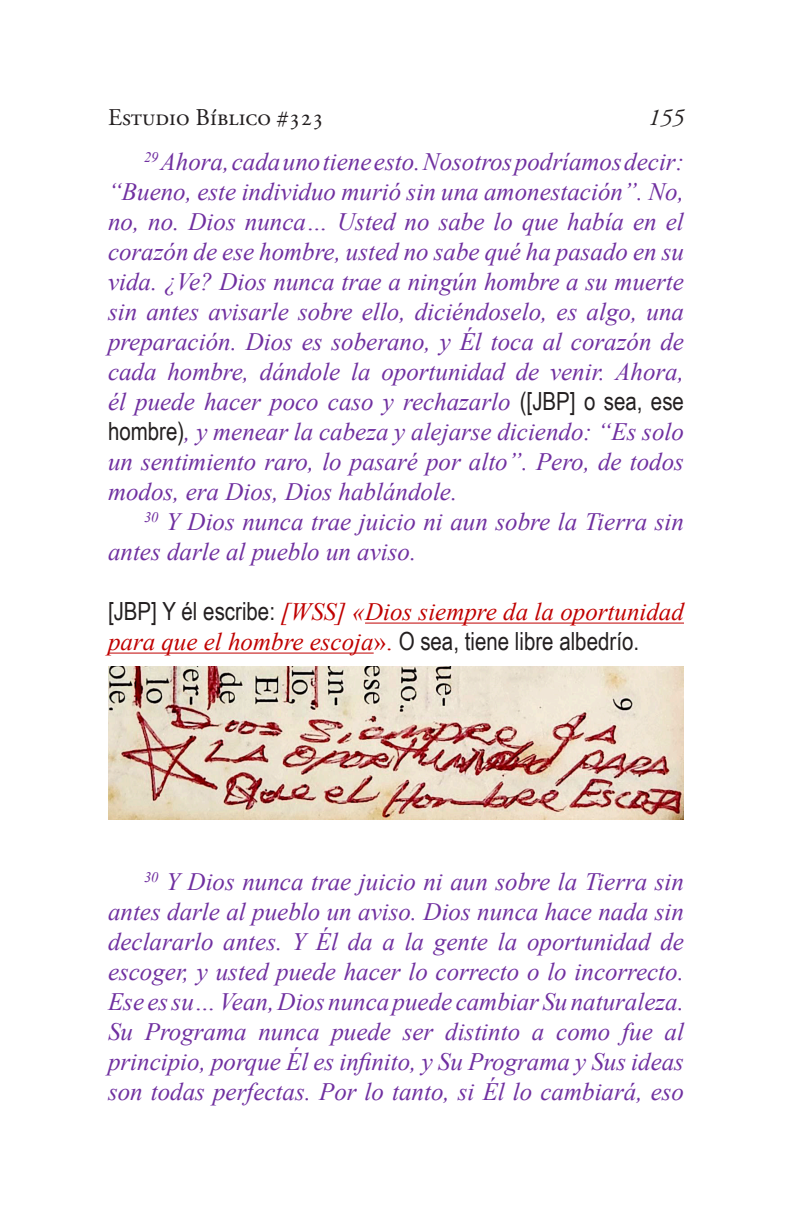
<style>
.page{position:relative;width:792px;height:1224px;background:#fff}
.page>*{position:absolute;margin:0;border:0;box-sizing:border-box;transform-origin:0 0}
.t1{font:italic 25px/30px "Times New Roman";color:#7030a0;text-align:justify}
.t2{font:italic 25px/30px "Times New Roman";color:#c00000}
.t3{font:24px "Adobe Garamond Pro";color:#231f20}
.t4{font:italic 24px "Adobe Garamond Pro";color:#231f20}
.s1{font-family:"Arial Narrow";font-style:normal;color:#231f20}
.s2{font-style:normal}
</style>
<div class="page">
<hr style="left:365px;top:623px;width:319px;height:1px;background:#c00000">
<hr style="left:108px;top:653px;width:266px;height:1px;background:#c00000">
<img style="left:108px;top:667px;width:576px;height:152px">
<p class="t3" style="left:108px;top:103px;width:218px">Estudio Bíblico #323</p>
<p class="t4" style="left:648px;top:103px;width:37px">155</p>
<p class="t1" style="left:108px;top:146px;width:578px;text-indent:36px"><sup>29</sup> Ahora, cada uno tiene esto. Nosotros podríamos decir: “Bueno, este individuo murió sin una amonestación”. No, no, no. Dios nunca… Usted no sabe lo que había en el corazón de ese hombre, usted no sabe qué ha pasado en su vida. ¿Ve? Dios nunca trae a ningún hombre a su muerte sin antes avisarle sobre ello, diciéndoselo, es algo, una preparación. Dios es soberano, y Él toca al corazón de cada hombre, dándole la oportunidad de venir. Ahora, él puede hacer poco caso y rechazarlo <span class="s1">([JBP] o sea, ese hombre)</span>, y menear la cabeza y alejarse diciendo: “Es solo un sentimiento raro, lo pasaré por alto”. Pero, de todos modos, era Dios, Dios hablándole.</p>
<p class="t1" style="left:108px;top:506px;width:578px;text-indent:36px"><sup>30</sup> Y Dios nunca trae juicio ni aun sobre la Tierra sin antes darle al pueblo un aviso.</p>
<p class="t2" style="left:108px;top:596px;width:577px"><span class="s1">[JBP] Y él escribe:</span> [WSS] «Dios siempre da la oportunidad para que el hombre escoja<span class="s2">».</span> <span class="s1">O sea, tiene libre albedrío.</span></p>
<p class="t1" style="left:108px;top:866px;width:578px;text-indent:36px"><sup>30</sup> Y Dios nunca trae juicio ni aun sobre la Tierra sin antes darle al pueblo un aviso. Dios nunca hace nada sin declararlo antes. Y Él da a la gente la oportunidad de escoger, y usted puede hacer lo correcto o lo incorrecto.<br>Ese es su… Vean, Dios nunca puede cambiar Su naturaleza.<br>Su Programa nunca puede ser distinto a como fue al principio, porque Él es infinito, y Su Programa y Sus ideas son todas perfectas. Por lo tanto, si Él lo cambiará, eso</p>
</div>
